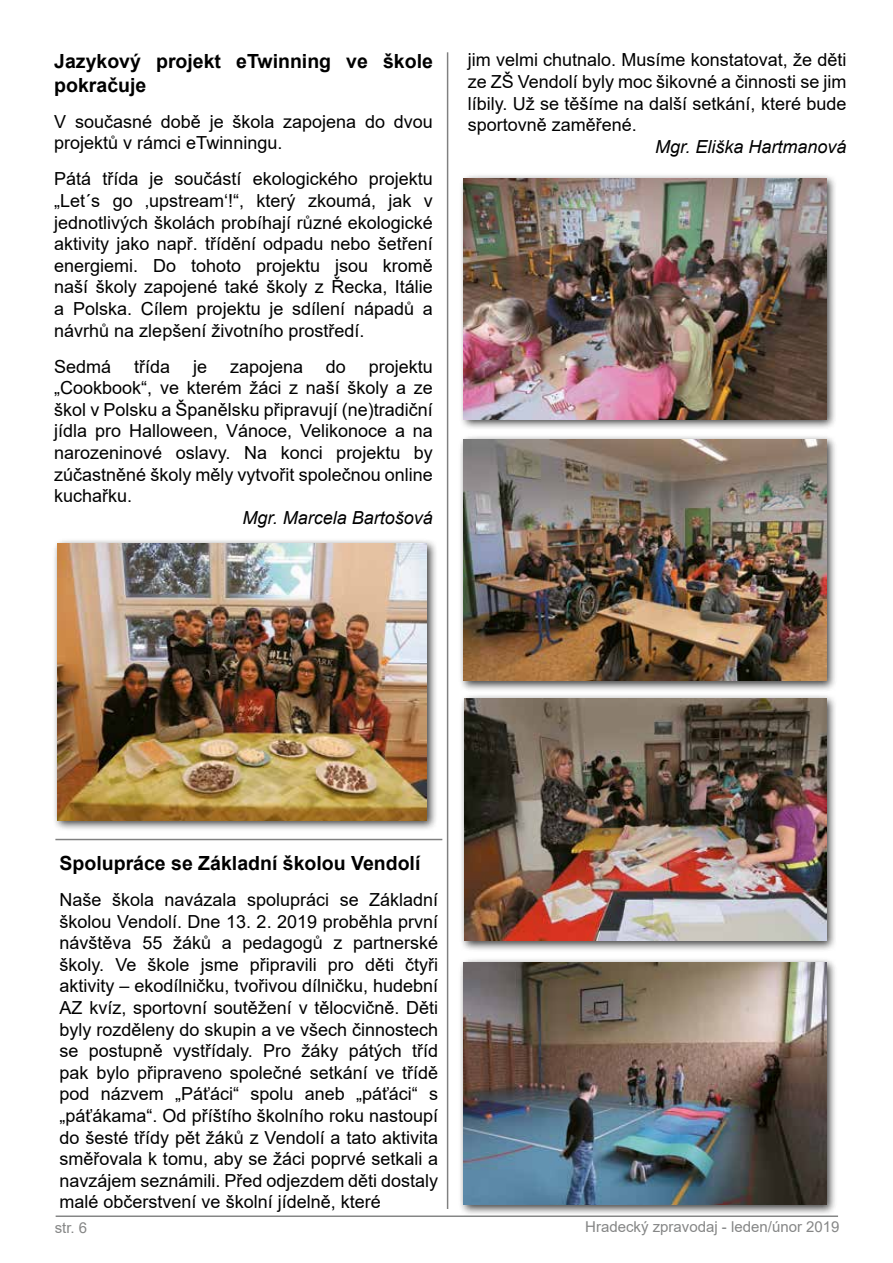
<style>
.page{position:relative;width:893px;height:1263px;background:#fff}
.page>*{position:absolute;margin:0;border:0;box-sizing:border-box;transform-origin:0 0}
.t1{font:700 19.5px/23.4px "Arial";color:#000}
.t2{font:18px/21.6px "Arial";color:#000;text-align:justify}
.t3{font:italic 18px "Arial";color:#000}
.t4{font:15px "Arial";color:#858686}
</style>
<div class="page">
<hr style="left:56px;top:1215px;width:782px;height:2px;background:#858686">
<hr style="left:447px;top:52px;width:1px;height:1157px;background:#000">
<div style="left:52px;top:538px;width:386px;height:294px;background:#000;opacity:.75"></div>
<img style="left:57px;top:544px;width:370px;height:277px">
<div style="left:459px;top:173px;width:378px;height:258px;background:#000;opacity:.75"></div>
<img style="left:464px;top:178px;width:362px;height:242px">
<div style="left:459px;top:694px;width:379px;height:258px;background:#000;opacity:.75"></div>
<img style="left:464px;top:699px;width:362px;height:241px">
<div style="left:458px;top:957px;width:379px;height:258px;background:#000;opacity:.75"></div>
<img style="left:464px;top:963px;width:362px;height:242px">
<div style="left:458px;top:434px;width:379px;height:258px;background:#000;opacity:.75"></div>
<img style="left:464px;top:439px;width:362px;height:242px">
<hr style="left:55px;top:839px;width:387px;height:1px;background:#000">
<p class="t1" style="left:54px;top:50px;width:380px">Jazykový projekt eTwinning ve škole pokračuje</p>
<p class="t2" style="left:54px;top:110px;width:380px">V současné době je škola zapojena do dvou projektů v rámci eTwinningu.</p>
<p class="t2" style="left:54px;top:168px;width:380px">Pátá třída je součástí ekologického projektu „Let´s go ‚upstream‘!“, který zkoumá, jak v jednotlivých školách probíhají různé ekologické aktivity jako např. třídění odpadu nebo šetření energiemi. Do tohoto projektu jsou kromě naší školy zapojené také školy z Řecka, Itálie a Polska. Cílem projektu je sdílení nápadů a návrhů na zlepšení životního prostředí.</p>
<p class="t2" style="left:54px;top:355px;width:59px">Sedmá</p>
<p class="t2" style="left:134px;top:355px;width:38px">třída</p>
<p class="t2" style="left:193px;top:355px;width:16px">je</p>
<p class="t2" style="left:230px;top:355px;width:75px">zapojena</p>
<p class="t2" style="left:326px;top:355px;width:22px">do</p>
<p class="t2" style="left:54px;top:355px;width:380px;text-indent:315px">projektu „Cookbook“, ve kterém žáci z naší školy a ze škol v Polsku a Španělsku připravují (ne)tradiční jídla pro Halloween, Vánoce, Velikonoce a na narozeninové oslavy. Na konci projektu by zúčastněné školy měly vytvořit společnou online kuchařku.</p>
<p class="t3" style="left:243px;top:506px;width:192px">Mgr. Marcela Bartošová</p>
<p class="t2" style="left:468px;top:49px;width:380px">jim velmi chutnalo. Musíme konstatovat, že děti ze ZŠ Vendolí byly moc šikovné a činnosti se jim líbily. Už se těšíme na další setkání, které bude sportovně zaměřené.</p>
<p class="t3" style="left:655px;top:135px;width:193px">Mgr. Eliška Hartmanová</p>
<p class="t1" style="left:60px;top:852px;width:362px">Spolupráce se Základní školou Vendolí</p>
<p class="t2" style="left:60px;top:889px;width:380px">Naše škola navázala spolupráci se Základní školou Vendolí. Dne 13. 2. 2019 proběhla první návštěva 55 žáků a pedagogů z partnerské školy. Ve škole jsme připravili pro děti čtyři aktivity – ekodílničku, tvořivou dílničku, hudební AZ kvíz, sportovní soutěžení v tělocvičně. Děti byly rozděleny do skupin a ve všech činnostech se postupně vystřídaly. Pro žáky pátých tříd pak bylo připraveno společné setkání ve třídě pod názvem „Páťáci“ spolu aneb „páťáci“ s „páťákama“. Od příštího školního roku nastoupí do šesté třídy pět žáků z Vendolí a tato aktivita směřovala k tomu, aby se žáci poprvé setkali a navzájem seznámili. Před odjezdem děti dostaly malé občerstvení ve školní jídelně, které</p>
<p class="t4" style="left:55px;top:1217px;width:34px">str. 6</p>
<p class="t4" style="left:585px;top:1216px;width:256px">Hradecký zpravodaj - leden/únor 2019</p>
</div>
